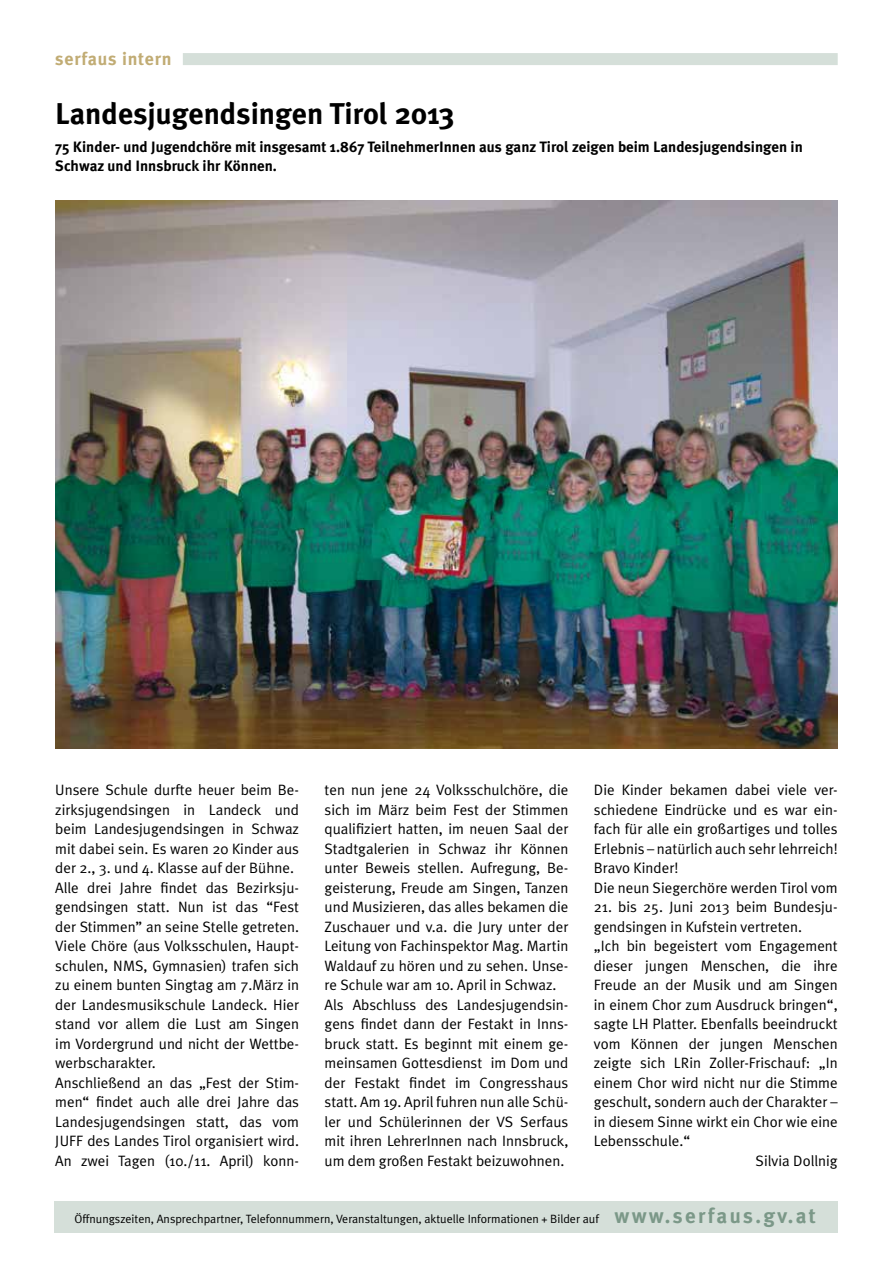
<style>
.page{position:relative;width:893px;height:1263px;background:#fff}
.page>*{position:absolute;margin:0;border:0;box-sizing:border-box;transform-origin:0 0}
.t1{font:700 30px "Meta Plus";color:#000}
.t2{font:700 18px "Meta Plus";letter-spacing:.04em;color:#c1ac74}
.t3{font:15px/19.5px "Meta Plus Normal";color:#000}
.t4{font:700 15px/19.5px "Meta Plus";color:#000}
.t5{font:12px "Meta Plus Normal";color:#000}
.s1{font-family:"Meta Plus";font-weight:700;font-size:21px;color:#7b9888}
</style>
<div class="page">
<div style="left:183px;top:53px;width:655px;height:12px;background:#d5dfd9"></div>
<div style="left:54px;top:1202px;width:783px;height:31px;background:#d5dfd9"></div>
<img style="left:55px;top:201px;width:783px;height:547px">
<p class="t2" style="left:55px;top:48px;width:118px">serfaus intern</p>
<h1 class="t1" style="left:55px;top:96px;width:401px">Landesjugendsingen Tirol 2013</h1>
<p class="t4" style="left:55px;top:136px;width:749px">75 Kinder- und Jugendchöre mit insgesamt 1.867 TeilnehmerInnen aus ganz Tirol zeigen beim Landesjugendsingen in<br>Schwaz und Innsbruck ihr Können.</p>
<p class="t3" style="left:55px;top:780px;width:245px">Unsere Schule durfte heuer beim Be&shy;zirksjugendsingen in Landeck und beim Landesjugendsingen in Schwaz mit dabei sein. Es waren 20 Kinder aus der 2., 3. und 4. Klasse auf der Bühne.<br>Alle drei Jahre findet das Bezirksju&shy;gendsingen statt. Nun ist das “Fest der Stimmen” an seine Stelle getreten.<br>Viele Chöre (aus Volksschulen, Haupt&shy;schulen, NMS, Gymnasien) trafen sich zu einem bunten Singtag am 7.März in der Landesmusikschule Landeck. Hier stand vor allem die Lust am Singen im Vordergrund und nicht der Wettbe&shy;werbscharakter.<br>Anschließend an das „Fest der Stim&shy;men“ findet auch alle drei Jahre das Landesjugendsingen statt, das vom JUFF des Landes Tirol organisiert wird.<br>An zwei Tagen (10./11. April) konn-</p>
<p class="t3" style="left:325px;top:780px;width:245px">ten nun jene 24 Volksschulchöre, die sich im März beim Fest der Stimmen qualifiziert hatten, im neuen Saal der Stadtgalerien in Schwaz ihr Können unter Beweis stellen. Aufregung, Be&shy;geisterung, Freude am Singen, Tanzen und Musizieren, das alles bekamen die Zuschauer und v.a. die Jury unter der Leitung von Fachinspektor Mag. Martin Waldauf zu hören und zu sehen. Unse&shy;re Schule war am 10. April in Schwaz.<br>Als Abschluss des Landesjugendsin&shy;gens findet dann der Festakt in Inns&shy;bruck statt. Es beginnt mit einem ge&shy;meinsamen Gottesdienst im Dom und der Festakt findet im Congresshaus statt. Am 19. April fuhren nun alle Schü&shy;ler und Schülerinnen der VS Serfaus mit ihren LehrerInnen nach Innsbruck, um dem großen Festakt beizuwohnen.</p>
<p class="t3" style="left:594px;top:780px;width:245px">Die Kinder bekamen dabei viele ver&shy;schiedene Eindrücke und es war ein&shy;fach für alle ein großartiges und tolles Erlebnis – natürlich auch sehr lehrreich!<br>Bravo Kinder!<br>Die neun Siegerchöre werden Tirol vom</p>
<p class="t3" style="left:594px;top:897px;width:245px">21. bis 25. Juni 2013 beim Bundesju-</p>
<p class="t3" style="left:594px;top:916px;width:210px">gendsingen in Kufstein vertreten.</p>
<p class="t3" style="left:594px;top:936px;width:245px">„Ich bin begeistert vom Engagement</p>
<p class="t3" style="left:594px;top:955px;width:245px">dieser jungen Menschen, die ihre</p>
<p class="t3" style="left:594px;top:975px;width:245px">Freude an der Musik und am Singen</p>
<p class="t3" style="left:594px;top:994px;width:245px">in einem Chor zum Ausdruck bringen“,</p>
<p class="t3" style="left:594px;top:1014px;width:245px">sagte LH Platter. Ebenfalls beeindruckt</p>
<p class="t3" style="left:594px;top:1033px;width:245px">vom Können der jungen Menschen</p>
<p class="t3" style="left:594px;top:1053px;width:245px">zeigte sich LRin Zoller-Frischauf: „In</p>
<p class="t3" style="left:594px;top:1072px;width:245px">einem Chor wird nicht nur die Stimme</p>
<p class="t3" style="left:594px;top:1092px;width:245px">geschult, sondern auch der Charakter –</p>
<p class="t3" style="left:594px;top:1111px;width:245px">in diesem Sinne wirkt ein Chor wie eine</p>
<p class="t3" style="left:594px;top:1131px;width:98px">Lebensschule.“</p>
<p class="t3" style="left:756px;top:1150px;width:84px">Silvia Dollnig</p>
<p class="t5" style="left:74px;top:1212px;width:743px">Öffnungszeiten, Ansprechpartner, Telefonnummern, Veranstaltungen, aktuelle Informationen + Bilder auf <span class="s1">www.serfaus.gv.at</span></p>
</div>
